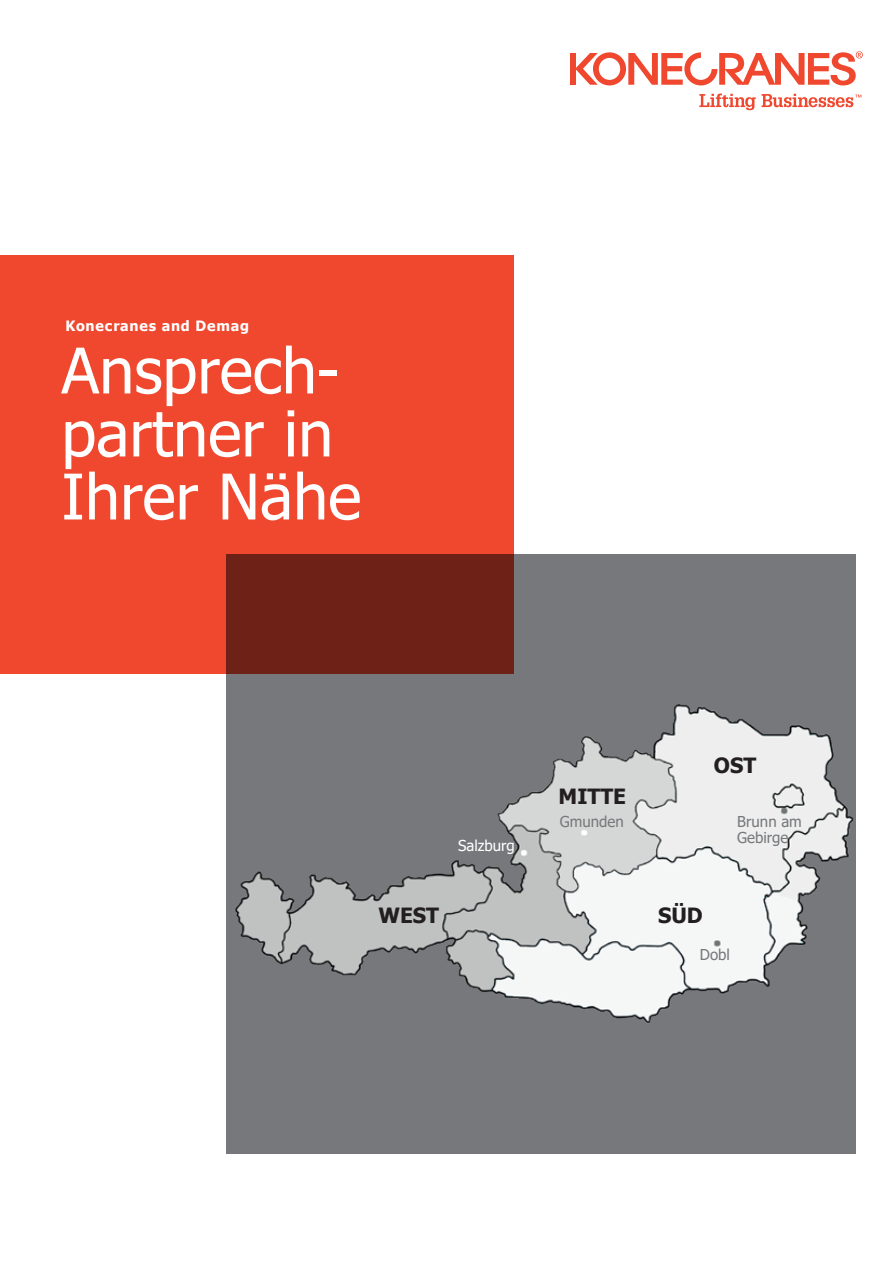
<style>
.page{position:relative;width:893px;height:1263px;background:#fff}
.page>*{position:absolute;margin:0;border:0;box-sizing:border-box;transform-origin:0 0}
.t1{font:63px/63px "Tahoma";color:#fff}
.t2{font:700 21px "Tahoma";color:#231f20}
.t3{font:15px/16.5px "Tahoma";color:#76787b}
.t4{font:15px "Tahoma";color:#fff}
.t5{font:700 14.25px "Tahoma";letter-spacing:.055em;color:#fff}
</style>
<div class="page">
<div style="left:227px;top:554px;width:629px;height:600px;background:#76787b"></div>
<img style="left:235px;top:704px;width:619px;height:320px">
<div style="left:570px;top:53px;width:6px;height:32px;background:#ef482f"></div>
<svg style="left:576px;top:51px;width:287px;height:34px"></svg>
<svg style="left:699px;top:94px;width:162px;height:16px"></svg>
<svg style="left:0;top:255px;width:513px;height:419px;background:#da412b"></svg>
<p class="t5" style="left:66px;top:316px;width:185px">Konecranes and Demag</p>
<p class="t1" style="left:61px;top:343px;width:301px">Ansprech&shy;partner in<br>Ihrer Nähe</p>
<p class="t4" style="left:458px;top:835px;width:58px">Salzburg</p>
<p class="t2" style="left:378px;top:901px;width:62px">WEST</p>
<p class="t2" style="left:559px;top:782px;width:69px">MITTE</p>
<p class="t2" style="left:714px;top:751px;width:44px">OST</p>
<p class="t3" style="left:560px;top:814px;width:65px">Gmunden</p>
<p class="t3" style="left:737px;top:814px;width:66px">Brunn am<br>Gebirge</p>
<p class="t2" style="left:658px;top:901px;width:46px">SÜD</p>
<p class="t3" style="left:700px;top:947px;width:32px">Dobl</p>
</div>
